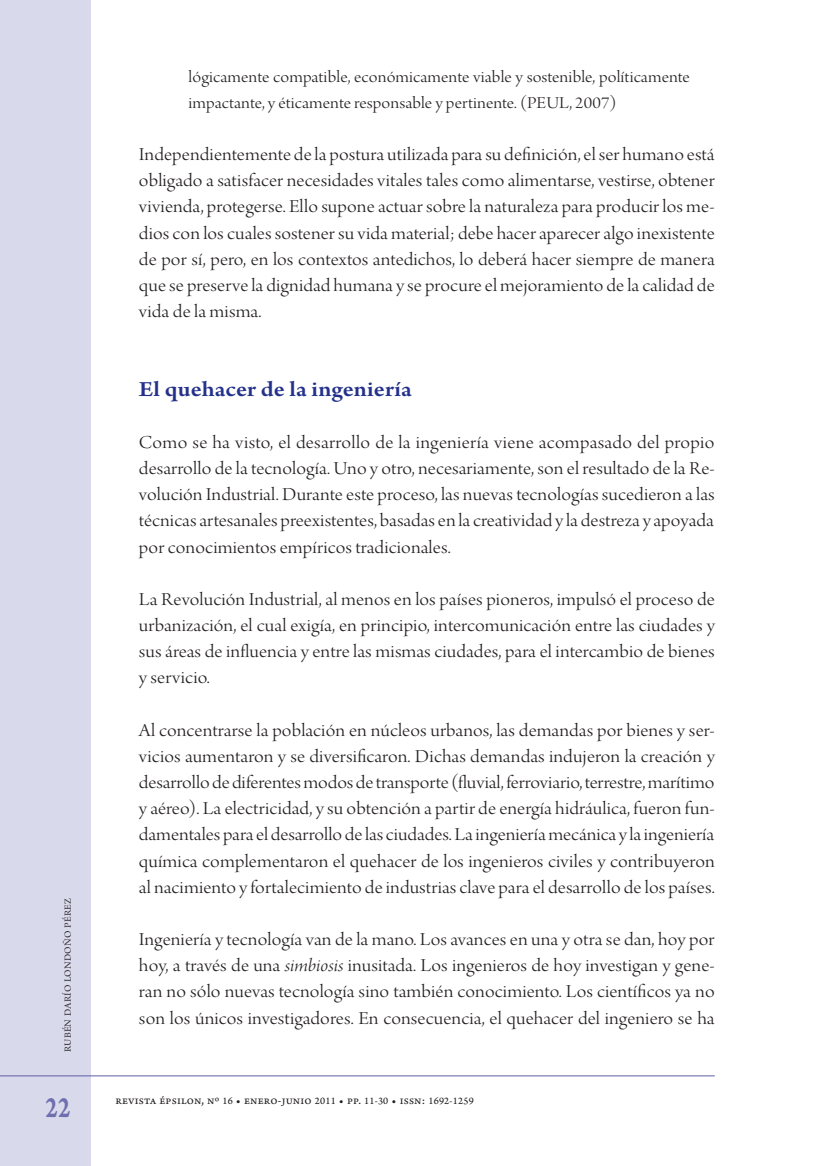
<style>
.page{position:relative;width:819px;height:1166px;background:#fff}
.page>*{position:absolute;margin:0;border:0;box-sizing:border-box;transform-origin:0 0}
.t1{font:31.5px "Arno Pro Smbd Caption";color:#6f6eaf;scale:.75 1}
.t2{font:600 22.75px "Arno Pro";color:#24318b;scale:1.1 1}
.t3{font:19.25px/26.1px "Arno Pro Light Display";letter-spacing:.005em;color:#231f20;text-align:justify;scale:1.1 1}
.t4{font:17.5px/26.2px "Arno Pro Light Display";letter-spacing:.005em;color:#231f20;scale:1.1 1}
.t5{font:14px "Arno Pro Light Display";letter-spacing:.015em;color:#231f20}
.t6{font:12.25px "Arno Pro Sm Text";letter-spacing:.02em;color:#231f20}
.s1{font-family:"Arno Pro Light Italic Display"}
.s2{font-size:10.5px}
</style>
<div class="page">
<div style="left:0;top:0;width:91px;height:1166px;background:#d9d9ec"></div>
<hr style="left:0;top:1075px;width:714px;height:1px;background:#5d5ea5">
<p class="t5" style="left:59px;top:1052px;width:155px;rotate:-90deg">rubén darío londoño pérez</p>
<p class="t4" style="left:189px;top:64px;width:457px">lógicamente compatible, económicamente viable y sostenible, políticamente impactante, y éticamente responsable y pertinente. (PEUL, 2007)</p>
<p class="t3" style="left:139px;top:143px;width:525px">Independientemente de la postura utilizada para su definición, el ser humano está obligado a satisfacer necesidades vitales tales como alimentarse, vestirse, obtener vivienda, protegerse. Ello supone actuar sobre la naturaleza para producir los me&shy;dios con los cuales sostener su vida material; debe hacer aparecer algo inexistente de por sí, pero, en los contextos antedichos, lo deberá hacer siempre de manera que se preserve la dignidad humana y se procure el mejoramiento de la calidad de vida de la misma.</p>
<p class="t2" style="left:139px;top:375px;width:249px">El quehacer de la ingeniería</p>
<p class="t3" style="left:139px;top:430px;width:525px">Como se ha visto, el desarrollo de la ingeniería viene acompasado del propio desarrollo de la tecnología. Uno y otro, necesariamente, son el resultado de la Re&shy;volución Industrial. Durante este proceso, las nuevas tecnologías sucedieron a las técnicas artesanales preexistentes, basadas en la creatividad y la destreza y apoyada por conocimientos empíricos tradicionales.</p>
<p class="t3" style="left:139px;top:587px;width:525px">La Revolución Industrial, al menos en los países pioneros, impulsó el proceso de urbanización, el cual exigía, en principio, intercomunicación entre las ciudades y sus áreas de influencia y entre las mismas ciudades, para el intercambio de bienes y servicio.</p>
<p class="t3" style="left:139px;top:718px;width:525px">Al concentrarse la población en núcleos urbanos, las demandas por bienes y ser&shy;vicios aumentaron y se diversificaron. Dichas demandas indujeron la creación y desarrollo de diferentes modos de transporte (fluvial, ferroviario, terrestre, marítimo y aéreo). La electricidad, y su obtención a partir de energía hidráulica, fueron fun&shy;damentales para el desarrollo de las ciudades. La ingeniería mecánica y la ingeniería química complementaron el quehacer de los ingenieros civiles y contribuyeron al nacimiento y fortalecimiento de industrias clave para el desarrollo de los países.</p>
<p class="t3" style="left:139px;top:927px;width:525px">Ingeniería y tecnología van de la mano. Los avances en una y otra se dan, hoy por hoy, a través de una <span class="s1">simbiosis</span> inusitada. Los ingenieros de hoy investigan y gene&shy;ran no sólo nuevas tecnología sino también conocimiento. Los científicos ya no son los únicos investigadores. En consecuencia, el quehacer del ingeniero se ha</p>
<h1 class="t1" style="left:46px;top:1088px;width:34px">22</h1>
<p class="t6" style="left:115px;top:1093px;width:360px">revista épsilon, nº <span class="s2">16</span> • enero-junio <span class="s2">2011</span> • pp. <span class="s2">11-30</span> • issn: <span class="s2">1692-1259</span></p>
</div>
